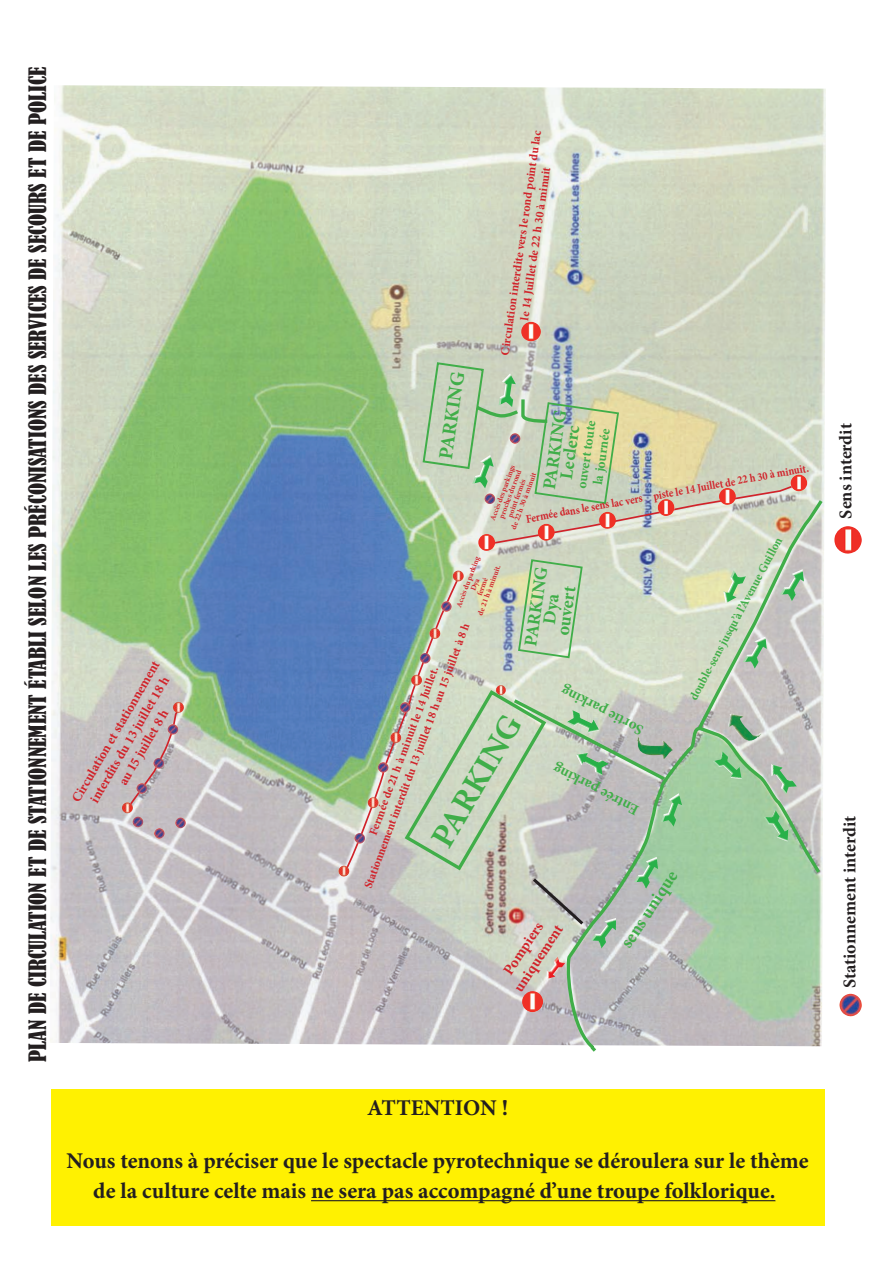
<style>
.page{position:relative;width:893px;height:1263px;background:#fff}
.page>*{position:absolute;margin:0;border:0;box-sizing:border-box;transform-origin:0 0}
.t1{font:700 33.45px "Minion Pro";color:#40ae49}
.t2{font:700 22.5px/30px "Minion Pro";color:#231f20;text-align:center}
.t3{font:condensed 22.5px "Bernard";color:#231f20}
.t4{font:700 19.95px "Minion Pro";color:#40ae49}
.t5{font:700 18.3px "Minion Pro";color:#40ae49}
.t6{font:700 18px "Minion Pro";letter-spacing:-.005em;color:#231f20}
.t7{font:700 18px "Minion Pro";color:#40ae49}
.t8{font:700 15px "Minion Pro";color:#40ae49}
.t9{font:700 15px "Minion Pro";color:#d1232a}
.t10{font:700 13.5px "Minion Pro";color:#40ae49}
.t11{font:700 13.35px "Minion Pro";color:#d1232a}
.t12{font:700 12px "Minion Pro";color:#d1232a}
.t13{font:700 12px "Minion Pro";color:#40ae49}
.t14{font:700 11.7px "Minion Pro";color:#d1232a}
.t15{font:700 11.7px "Minion Pro";color:#d1232a;scale:.88 1}
.t16{font:700 7.5px/7.6px "Minion Pro";color:#d1232a;text-align:center}
.s1{color:#fff101}
</style>
<div class="page">
<div style="left:51px;top:1090px;width:773px;height:136px;background:#fff101"></div>
<hr style="left:311px;top:1200px;width:465px;height:1px;background:#231f20">
<img style="left:50px;top:85px;width:776px;height:961px">
<svg style="left:564px;top:928px;width:259px;height:124px;background:#b8c5b7"></svg>
<img style="left:839px;top:994px;width:23px;height:22px">
<img style="left:522px;top:991px;width:21px;height:21px">
<img style="left:834px;top:526px;width:28px;height:28px">
<img style="left:521px;top:322px;width:20px;height:19px">
<svg style="left:122px;top:702px;width:64px;height:137px;background:#c3b6ba"></svg>
<svg style="left:338px;top:361px;width:486px;height:567px;background:#b9c7b5"></svg>
<p class="t3" style="left:24px;top:1062px;width:997px;rotate:-90deg">PLAN DE CIRCULATION ET DE STATIONNEMENT ÉTABLI SELON LES PRÉCONISATIONS DES SERVICES DE SECOURS ET DE POLICE</p>
<p class="t11" style="left:67px;top:796px;width:163px;rotate:-60deg">Circulation et stationnement</p>
<p class="t11" style="left:86px;top:797px;width:146px;rotate:-60deg">interdits du 13 juillet 18 h</p>
<p class="t11" style="left:114px;top:780px;width:87px;rotate:-60deg">au 15 juillet 8 h</p>
<p class="t4" style="left:432px;top:457px;width:89px;rotate:-82deg">PARKING</p>
<p class="t12" style="left:497px;top:354px;width:228px;rotate:-82deg">Circulation interdite vers le rond point du lac</p>
<p class="t12" style="left:516px;top:319px;width:156px;rotate:-82deg">le 14 Juillet de 22 h 30 à minuit</p>
<p class="t5" style="left:536px;top:488px;width:82px;rotate:-82deg">PARKING</p>
<p class="t5" style="left:553px;top:477px;width:56px;rotate:-82deg">Leclerc</p>
<p class="t10" style="left:572px;top:487px;width:70px;rotate:-82deg">ouvert toute</p>
<p class="t10" style="left:588px;top:483px;width:58px;rotate:-82deg">la journée</p>
<p class="t15" style="left:525px;top:510px;width:328px;rotate:-10deg">Fermée dans le sens lac vers piste le 14 Juillet de 22 h 30 à minuit.</p>
<p class="t16" style="left:489px;top:519px;width:60px;rotate:-70deg">Accès des parkings</p>
<p class="t16" style="left:498px;top:517px;width:53px;rotate:-70deg">proches du rond point fermés</p>
<p class="t16" style="left:510px;top:527px;width:61px;rotate:-70deg">de 22 h 30 à minuit</p>
<p class="t16" style="left:455px;top:606px;width:56px;rotate:-70deg">Accès du parking<br>Dya</p>
<p class="t16" style="left:477px;top:613px;width:55px;rotate:-70deg">de 21 h à minuit.</p>
<p class="t5" style="left:518px;top:645px;width:82px;rotate:-82deg">PARKING</p>
<p class="t16" style="left:476px;top:594px;width:20px;rotate:-70deg">fermé</p>
<p class="t5" style="left:550px;top:634px;width:51px;rotate:-82deg">ouvert</p>
<p class="t14" style="left:359px;top:884px;width:283px;rotate:-69deg">Stationnement interdit du 13 juillet 18 h au 15 juillet à 8 h</p>
<p class="t14" style="left:364px;top:831px;width:180px;rotate:-69deg">Fermée de 21 h à minuit le 14 Juillet.</p>
<p class="t8" style="left:638px;top:741px;width:92px;rotate:-153deg">Sortie parking</p>
<p class="t1" style="left:420px;top:833px;width:148px;rotate:-60deg">PARKING</p>
<p class="t8" style="left:633px;top:820px;width:96px;rotate:-153deg">Entrée parking</p>
<p class="t7" style="left:614px;top:939px;width:90px;rotate:-57deg">sens unique</p>
<p class="t9" style="left:498px;top:967px;width:61px;rotate:-56deg">Pompiers</p>
<p class="t9" style="left:508px;top:984px;width:78px;rotate:-56deg">uniquement</p>
<p class="t13" style="left:686px;top:696px;width:185px;rotate:-62deg">double-sens jusqu’à l’Avenue Guillon</p>
<p class="t2" style="left:367px;top:1092px;width:142px">ATTENTION !</p>
<p class="t2" style="left:67px;top:1146px;width:744px">Nous tenons à préciser que le spectacle pyrotechnique se déroulera sur le thème de la culture celte mais ne sera pas accompagné d’une troupe folklorique.<span class="s1">!</span></p>
<p class="t6" style="left:833px;top:519px;width:97px;rotate:-90deg">Sens interdit</p>
<p class="t6" style="left:837px;top:988px;width:174px;rotate:-90deg">Stationnement interdit</p>
</div>
